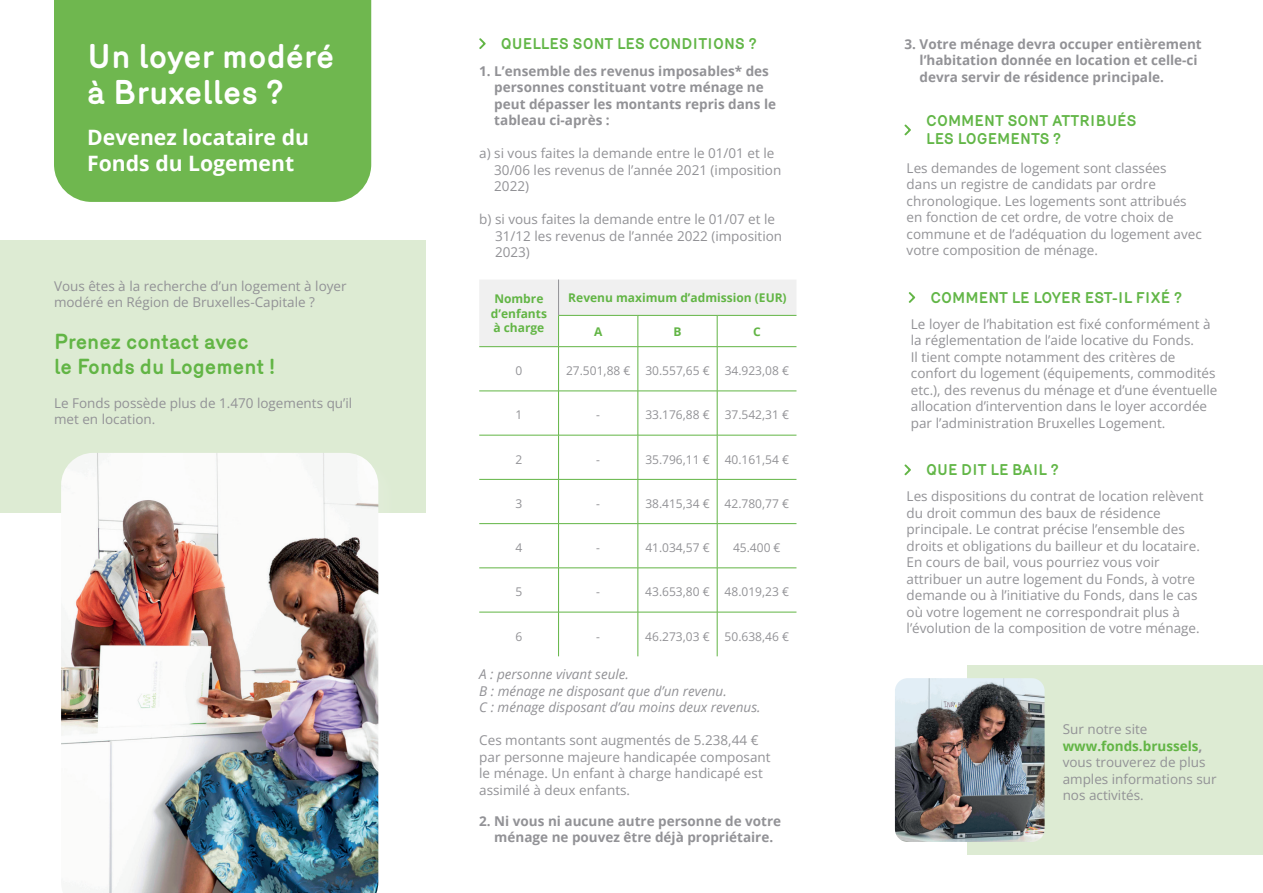
<style>
.page{position:relative;width:1263px;height:893px;background:#fff}
.page>*{position:absolute;margin:0;border:0;box-sizing:border-box;transform-origin:0 0}
.t1{font:700 33.15px/36px "Merkury";color:#fff}
.t2{font:700 21.15px/25.3px "Open Sans";color:#fff}
.t3{font:700 21px/25.2px "Merkury";color:#62b545}
.t4{font:700 15px/18px "Merkury";color:#62b647}
.t5{font:13.5px/16.5px "Open Sans";color:#929296}
.t6{font:700 13.5px/16.5px "Open Sans";color:#929296}
.t7{font:italic 13.5px/16.5px "Open Sans";color:#929296}
.t8{font:12px "Open Sans";color:#929296}
.t9{font:700 12px/14.4px "Open Sans";color:#62b545}
.s1{font-weight:700;color:#62b545}
.s2{font-weight:700}
</style>
<div class="page">
<div style="left:0;top:240px;width:425px;height:272px;background:#ddebd3"></div>
<div style="left:54px;top:0;width:317px;height:202px;background:#6fb74f"></div>
<svg style="left:479px;top:280px;width:317px;height:66px"></svg>
<hr style="left:558px;top:316px;width:1px;height:30px;background:#62b545">
<hr style="left:558px;top:315px;width:80px;height:1px;background:#62b545">
<hr style="left:638px;top:315px;width:79px;height:1px;background:#62b545">
<hr style="left:638px;top:316px;width:1px;height:30px;background:#62b545">
<hr style="left:717px;top:316px;width:1px;height:30px;background:#62b545">
<hr style="left:717px;top:315px;width:79px;height:1px;background:#62b545">
<hr style="left:479px;top:346px;width:79px;height:1px;background:#62b545">
<hr style="left:479px;top:391px;width:79px;height:1px;background:#62b545">
<hr style="left:479px;top:435px;width:79px;height:1px;background:#62b545">
<hr style="left:479px;top:479px;width:79px;height:1px;background:#62b545">
<hr style="left:479px;top:523px;width:79px;height:1px;background:#62b545">
<hr style="left:479px;top:568px;width:79px;height:1px;background:#62b545">
<hr style="left:558px;top:347px;width:1px;height:44px;background:#62b545">
<hr style="left:558px;top:391px;width:1px;height:44px;background:#62b545">
<hr style="left:558px;top:435px;width:1px;height:44px;background:#62b545">
<hr style="left:558px;top:480px;width:1px;height:43px;background:#62b545">
<hr style="left:558px;top:524px;width:1px;height:44px;background:#62b545">
<hr style="left:558px;top:568px;width:1px;height:44px;background:#62b545">
<hr style="left:558px;top:346px;width:80px;height:1px;background:#62b545">
<hr style="left:638px;top:346px;width:79px;height:1px;background:#62b545">
<hr style="left:638px;top:347px;width:1px;height:44px;background:#62b545">
<hr style="left:638px;top:391px;width:1px;height:44px;background:#62b545">
<hr style="left:638px;top:435px;width:1px;height:44px;background:#62b545">
<hr style="left:638px;top:480px;width:1px;height:43px;background:#62b545">
<hr style="left:638px;top:524px;width:1px;height:44px;background:#62b545">
<hr style="left:638px;top:568px;width:1px;height:44px;background:#62b545">
<hr style="left:558px;top:391px;width:80px;height:1px;background:#62b545">
<hr style="left:638px;top:391px;width:79px;height:1px;background:#62b545">
<hr style="left:558px;top:435px;width:80px;height:1px;background:#62b545">
<hr style="left:638px;top:435px;width:79px;height:1px;background:#62b545">
<hr style="left:558px;top:479px;width:80px;height:1px;background:#62b545">
<hr style="left:638px;top:479px;width:79px;height:1px;background:#62b545">
<hr style="left:558px;top:523px;width:80px;height:1px;background:#62b545">
<hr style="left:638px;top:523px;width:79px;height:1px;background:#62b545">
<hr style="left:558px;top:568px;width:80px;height:1px;background:#62b545">
<hr style="left:638px;top:568px;width:79px;height:1px;background:#62b545">
<hr style="left:717px;top:347px;width:1px;height:44px;background:#62b545">
<hr style="left:717px;top:391px;width:1px;height:44px;background:#62b545">
<hr style="left:717px;top:435px;width:1px;height:44px;background:#62b545">
<hr style="left:717px;top:480px;width:1px;height:43px;background:#62b545">
<hr style="left:717px;top:524px;width:1px;height:44px;background:#62b545">
<hr style="left:717px;top:568px;width:1px;height:44px;background:#62b545">
<hr style="left:717px;top:346px;width:79px;height:1px;background:#62b545">
<hr style="left:717px;top:391px;width:79px;height:1px;background:#62b545">
<hr style="left:717px;top:435px;width:79px;height:1px;background:#62b545">
<hr style="left:717px;top:479px;width:79px;height:1px;background:#62b545">
<hr style="left:717px;top:523px;width:79px;height:1px;background:#62b545">
<hr style="left:717px;top:568px;width:79px;height:1px;background:#62b545">
<hr style="left:479px;top:612px;width:79px;height:1px;background:#62b545">
<hr style="left:558px;top:612px;width:1px;height:44px;background:#62b545">
<hr style="left:558px;top:612px;width:80px;height:1px;background:#62b545">
<hr style="left:638px;top:612px;width:79px;height:1px;background:#62b545">
<hr style="left:638px;top:612px;width:1px;height:44px;background:#62b545">
<hr style="left:717px;top:612px;width:1px;height:44px;background:#62b545">
<hr style="left:717px;top:612px;width:79px;height:1px;background:#62b545">
<hr style="left:558px;top:280px;width:1px;height:35px;background:#929296">
<svg style="left:479px;top:38px;width:7px;height:11px"></svg>
<div style="left:63px;top:455px;width:334px;height:438px;background:#fff;opacity:.1"></div>
<img style="left:61px;top:453px;width:317px;height:440px">
<svg style="left:904px;top:124px;width:7px;height:11px"></svg>
<svg style="left:909px;top:292px;width:6px;height:11px"></svg>
<svg style="left:904px;top:464px;width:7px;height:11px"></svg>
<div style="left:967px;top:665px;width:296px;height:190px;background:#ddebd3"></div>
<img style="left:895px;top:678px;width:149px;height:164px">
<h1 class="t1" style="left:87px;top:36px;width:249px">Un loyer modéré à Bruxelles ?</h1>
<h2 class="t2" style="left:87px;top:124px;width:223px">Devenez locataire du<br>Fonds du Logement</h2>
<p class="t5" style="left:54px;top:277px;width:294px">Vous êtes à la recherche d’un logement à loyer modéré en Région de Bruxelles-Capitale ?</p>
<h3 class="t3" style="left:54px;top:327px;width:223px">Prenez contact avec<br>le Fonds du Logement !</h3>
<p class="t5" style="left:54px;top:394px;width:300px">Le Fonds possède plus de 1.470 logements qu’il met en location.</p>
<p class="t4" style="left:501px;top:34px;width:257px">QUELLES SONT LES CONDITIONS ?</p>
<p class="t6" style="left:494px;top:62px;width:283px;text-indent:-15px">1. L’ensemble des revenus imposables* des personnes constituant votre ménage ne peut dépasser les montants repris dans le tableau ci-après :</p>
<p class="t5" style="left:494px;top:145px;width:289px;text-indent:-15px">a) si vous faites la demande entre le 01/01 et le<br>30/06 les revenus de l’année 2021 (imposition<br>2022)</p>
<p class="t5" style="left:495px;top:211px;width:289px;text-indent:-16px">b) si vous faites la demande entre le 01/07 et le<br>31/12 les revenus de l’année 2022 (imposition<br>2023)</p>
<p class="t9" style="left:491px;top:291px;width:58px">Nombre d’enfants à charge</p>
<p class="t9" style="left:568px;top:290px;width:220px">Revenu maximum d’admission (EUR)</p>
<p class="t9" style="left:594px;top:324px;width:10px">A</p>
<p class="t9" style="left:673px;top:324px;width:10px">B</p>
<p class="t9" style="left:753px;top:324px;width:9px">C</p>
<p class="t8" style="left:515px;top:363px;width:8px">0</p>
<p class="t8" style="left:566px;top:363px;width:66px">27.501,88 €</p>
<p class="t8" style="left:645px;top:363px;width:66px">30.557,65 €</p>
<p class="t8" style="left:725px;top:363px;width:66px">34.923,08 €</p>
<p class="t8" style="left:515px;top:407px;width:8px">1</p>
<p class="t8" style="left:596px;top:407px;width:5px">-</p>
<p class="t8" style="left:645px;top:407px;width:66px">33.176,88 €</p>
<p class="t8" style="left:725px;top:407px;width:66px">37.542,31 €</p>
<p class="t8" style="left:515px;top:451px;width:8px">2</p>
<p class="t8" style="left:596px;top:451px;width:5px">-</p>
<p class="t8" style="left:645px;top:451px;width:66px">35.796,11 €</p>
<p class="t8" style="left:725px;top:451px;width:66px">40.161,54 €</p>
<p class="t8" style="left:515px;top:495px;width:8px">3</p>
<p class="t8" style="left:596px;top:495px;width:5px">-</p>
<p class="t8" style="left:645px;top:495px;width:66px">38.415,34 €</p>
<p class="t8" style="left:725px;top:495px;width:66px">42.780,77 €</p>
<p class="t8" style="left:515px;top:540px;width:8px">4</p>
<p class="t8" style="left:596px;top:540px;width:5px">-</p>
<p class="t8" style="left:645px;top:540px;width:66px">41.034,57 €</p>
<p class="t8" style="left:733px;top:540px;width:49px">45.400 €</p>
<p class="t8" style="left:515px;top:584px;width:8px">5</p>
<p class="t8" style="left:596px;top:584px;width:5px">-</p>
<p class="t8" style="left:645px;top:584px;width:66px">43.653,80 €</p>
<p class="t8" style="left:725px;top:584px;width:66px">48.019,23 €</p>
<p class="t8" style="left:515px;top:628px;width:8px">6</p>
<p class="t8" style="left:596px;top:628px;width:5px">-</p>
<p class="t8" style="left:645px;top:628px;width:66px">46.273,03 €</p>
<p class="t8" style="left:725px;top:628px;width:66px">50.638,46 €</p>
<p class="t7" style="left:479px;top:666px;width:283px">A : personne vivant seule.<br>B : ménage ne disposant que d’un revenu.<br>C : ménage disposant d’au moins deux revenus.</p>
<p class="t5" style="left:479px;top:732px;width:293px">Ces montants sont augmentés de 5.238,44 € par personne majeure handicapée composant le ménage. Un enfant à charge handicapé est assimilé à deux enfants.</p>
<p class="t6" style="left:479px;top:812px;width:303px;text-align:center">2. Ni vous ni aucune autre personne de votre ménage ne pouvez être déjà propriétaire.</p>
<p class="t6" style="left:919px;top:35px;width:284px;text-indent:-15px">3. Votre ménage devra occuper entièrement l’habitation donnée en location et celle-ci devra servir de résidence principale.</p>
<p class="t4" style="left:926px;top:111px;width:212px">COMMENT SONT ATTRIBUÉS<br>LES LOGEMENTS ?</p>
<p class="t5" style="left:907px;top:159px;width:297px">Les demandes de logement sont classées<br>dans un registre de candidats par ordre chronologique. Les logements sont attribués en fonction de cet ordre, de votre choix de commune et de l’adéquation du logement avec votre composition de ménage.</p>
<p class="t4" style="left:930px;top:287px;width:253px">COMMENT LE LOYER EST-IL FIXÉ ?</p>
<p class="t5" style="left:911px;top:315px;width:308px">Le loyer de l’habitation est fixé conformément à la réglementation de l’aide locative du Fonds.<br>Il tient compte notamment des critères de confort du logement (équipements, commodités etc.), des revenus du ménage et d’une éventuelle allocation d’intervention dans le loyer accordée par l’administration Bruxelles Logement.</p>
<p class="t4" style="left:926px;top:460px;width:134px">QUE DIT LE BAIL ?</p>
<p class="t5" style="left:907px;top:488px;width:298px">Les dispositions du contrat de location relèvent du droit commun des baux de résidence principale. Le contrat précise l’ensemble des droits et obligations du bailleur et du locataire.<br>En cours de bail, vous pourriez vous voir attribuer un autre logement du Fonds, à votre demande ou à l’initiative du Fonds, dans le cas où votre logement ne correspondrait plus à l’évolution de la composition de votre ménage.</p>
<p class="t5" style="left:1063px;top:721px;width:155px">Sur notre site <span class="s1">www.fonds.brussels</span><span class="s2">, </span>vous trouverez de plus amples informations sur nos activités.</p>
</div>
